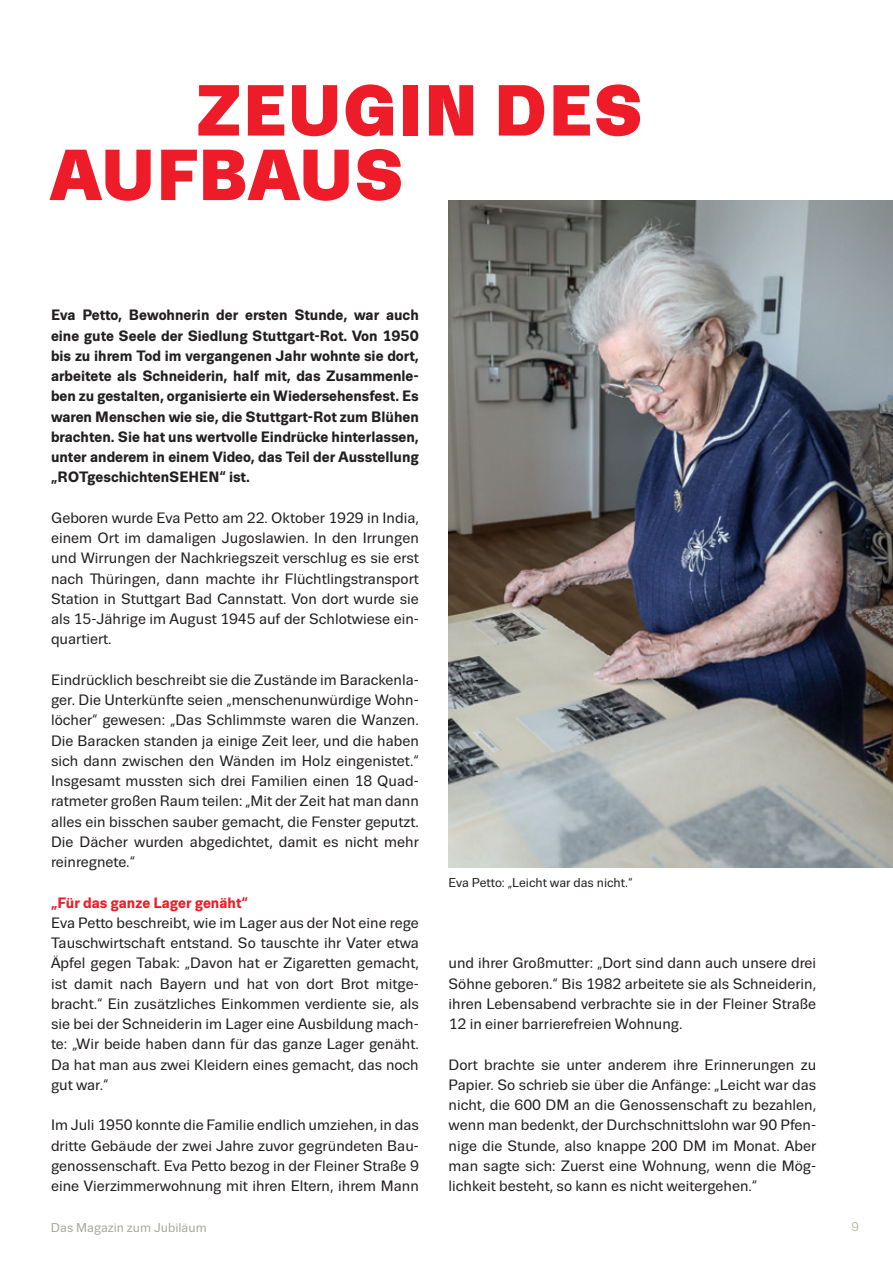
<style>
.page{position:relative;width:893px;height:1263px;background:#fff}
.page>*{position:absolute;margin:0;border:0;box-sizing:border-box;transform-origin:0 0}
.Überschrift_48pt{font:900 72px "Trivia Sans";letter-spacing:.01em;color:#ee1c28}
.Fliesstext{font:15px/20.2px "Trivia Sans";color:#231f20;text-align:justify}
.Fliesstext-2{font:700 15px/20.2px "Trivia Sans";color:#231f20;text-align:justify}
.Fliesstext-3{font:700 15px "Trivia Sans";color:#ee1c28}
.BU{font:12.75px "Trivia Sans";color:#231f20}
.t1{font:12.75px "Trivia Sans";color:#a8a89d}
.t2{font:12.75px "Trivia Sans";color:#a8a89d}
</style>
<div class="page">
<img style="left:449px;top:200px;width:444px;height:667px">
<p class="Überschrift_48pt" style="left:196px;top:70px;width:449px">ZEUGIN DES</p>
<p class="Überschrift_48pt" style="left:51px;top:135px;width:355px">AUFBAUS</p>
<p class="Fliesstext-2" style="left:51px;top:305px;width:369px">Eva Petto, Bewohnerin der ersten Stunde, war auch eine gute Seele der Siedlung Stuttgart-Rot. Von 1950 bis zu ihrem Tod im vergangenen Jahr wohnte sie dort, arbeitete als Schneiderin, half mit, das Zusammenle&shy;ben zu gestalten, organisierte ein Wiedersehensfest. Es waren Menschen wie sie, die Stuttgart-Rot zum Blühen brachten. Sie hat uns wertvolle Eindrücke hinterlassen, unter anderem in einem Video, das Teil der Ausstellung „ROTgeschichtenSEHEN“ ist.</p>
<p class="Fliesstext" style="left:51px;top:508px;width:369px">Geboren wurde Eva Petto am 22. Oktober 1929 in India, einem Ort im damaligen Jugoslawien. In den Irrungen und Wirrungen der Nachkriegszeit verschlug es sie erst nach Thüringen, dann machte ihr Flüchtlingstransport Station in Stuttgart Bad Cannstatt. Von dort wurde sie als 15-Jährige im August 1945 auf der Schlotwiese ein&shy;quartiert.</p>
<p class="Fliesstext" style="left:51px;top:670px;width:369px">Eindrücklich beschreibt sie die Zustände im Barackenla&shy;ger. Die Unterkünfte seien „menschenunwürdige Wohn&shy;löcher“ gewesen: „Das Schlimmste waren die Wanzen.<br>Die Baracken standen ja einige Zeit leer, und die haben sich dann zwischen den Wänden im Holz eingenistet.“ Insgesamt mussten sich drei Familien einen 18 Quad&shy;ratmeter großen Raum teilen: „Mit der Zeit hat man dann alles ein bisschen sauber gemacht, die Fenster geputzt.<br>Die Dächer wurden abgedichtet, damit es nicht mehr reinregnete.“</p>
<p class="Fliesstext-3" style="left:51px;top:894px;width:198px">„Für das ganze Lager genäht“</p>
<p class="Fliesstext" style="left:51px;top:913px;width:369px">Eva Petto beschreibt, wie im Lager aus der Not eine rege Tauschwirtschaft entstand. So tauschte ihr Vater etwa Äpfel gegen Tabak: „Davon hat er Zigaretten gemacht, ist damit nach Bayern und hat von dort Brot mitge&shy;bracht.“ Ein zusätzliches Einkommen verdiente sie, als sie bei der Schneiderin im Lager eine Ausbildung mach&shy;te: „Wir beide haben dann für das ganze Lager genäht.<br>Da hat man aus zwei Kleidern eines gemacht, das noch gut war.“</p>
<p class="Fliesstext" style="left:51px;top:1115px;width:369px">Im Juli 1950 konnte die Familie endlich umziehen, in das dritte Gebäude der zwei Jahre zuvor gegründeten Bau&shy;genossenschaft. Eva Petto bezog in der Fleiner Straße 9 eine Vierzimmerwohnung mit ihren Eltern, ihrem Mann</p>
<p class="BU" style="left:449px;top:876px;width:186px">Eva Petto: „Leicht war das nicht.“</p>
<p class="Fliesstext" style="left:449px;top:953px;width:369px">und ihrer Großmutter: „Dort sind dann auch unsere drei Söhne geboren.“ Bis 1982 arbeitete sie als Schneiderin, ihren Lebensabend verbrachte sie in der Fleiner Straße 12 in einer barrierefreien Wohnung.</p>
<p class="Fliesstext" style="left:449px;top:1054px;width:369px">Dort brachte sie unter anderem ihre Erinnerungen zu Papier. So schrieb sie über die Anfänge: „Leicht war das nicht, die 600 DM an die Genossenschaft zu bezahlen, wenn man bedenkt, der Durchschnittslohn war 90 Pfen&shy;nige die Stunde, also knappe 200 DM im Monat. Aber man sagte sich: Zuerst eine Wohnung, wenn die Mög&shy;lichkeit besteht, so kann es nicht weitergehen.“</p>
<p class="t1" style="left:51px;top:1220px;width:157px">Das Magazin zum Jubiläum</p>
<p class="t2" style="left:851px;top:1220px;width:9px">9</p>
</div>
